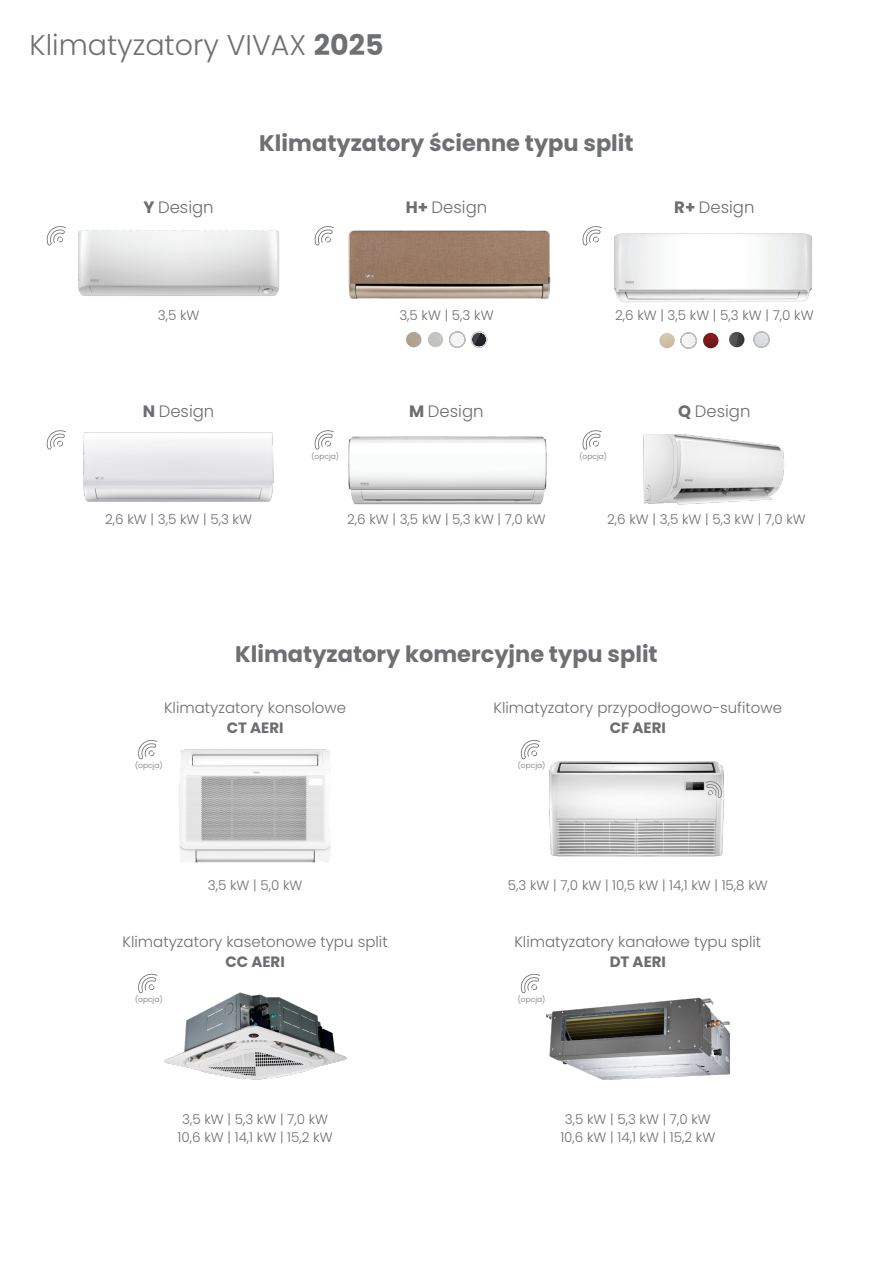
<style>
.page{position:relative;width:893px;height:1263px;background:#fff}
.page>*{position:absolute;margin:0;border:0;box-sizing:border-box;transform-origin:0 0}
.t1{font:300 28.5px "Poppins";color:#6f7073}
.t2{font:700 22.5px "Poppins";color:#6f7073}
.t3{font:300 16.5px "Poppins";color:#6c6d70}
.t4{font:300 15px/20.2px "Poppins";color:#6c6d70;text-align:center}
.t5{font:700 15px "Poppins";color:#6c6d70}
.t6{font:300 13.5px/17.5px "Poppins";color:#6f7073;text-align:center}
.t7{font:300 7.5px "Poppins";color:#6f7073}
.s1{font-weight:700}
</style>
<div class="page">
<svg style="left:46px;top:226px;width:18px;height:19px"></svg>
<img style="left:348px;top:230px;width:203px;height:69px">
<img style="left:406px;top:332px;width:15px;height:15px;border-radius:8px">
<svg style="left:449px;top:331px;width:16px;height:17px"></svg>
<svg style="left:471px;top:331px;width:16px;height:17px"></svg>
<img style="left:64px;top:226px;width:216px;height:70px">
<img style="left:614px;top:233px;width:198px;height:69px">
<img style="left:659px;top:333px;width:16px;height:15px;border-radius:8px">
<svg style="left:680px;top:332px;width:17px;height:17px"></svg>
<img style="left:703px;top:333px;width:15px;height:15px;border-radius:8px">
<svg style="left:753px;top:331px;width:17px;height:17px"></svg>
<img style="left:729px;top:332px;width:15px;height:15px;border-radius:8px">
<svg style="left:582px;top:226px;width:20px;height:19px"></svg>
<svg style="left:314px;top:226px;width:20px;height:19px"></svg>
<svg style="left:46px;top:430px;width:20px;height:20px"></svg>
<svg style="left:582px;top:430px;width:20px;height:20px"></svg>
<svg style="left:314px;top:430px;width:20px;height:20px"></svg>
<img style="left:643px;top:435px;width:141px;height:70px">
<img style="left:348px;top:436px;width:199px;height:69px">
<img style="left:83px;top:432px;width:191px;height:70px">
<svg style="left:138px;top:740px;width:19px;height:19px"></svg>
<svg style="left:520px;top:740px;width:20px;height:19px"></svg>
<svg style="left:138px;top:973px;width:19px;height:20px"></svg>
<svg style="left:520px;top:973px;width:20px;height:20px"></svg>
<img style="left:546px;top:997px;width:183px;height:83px">
<img style="left:549px;top:761px;width:175px;height:96px">
<svg style="left:705px;top:780px;width:18px;height:18px"></svg>
<img style="left:164px;top:992px;width:183px;height:88px">
<img style="left:179px;top:749px;width:152px;height:114px">
<p class="t1" style="left:30px;top:29px;width:355px">Klimatyzatory VIVAX <span class="s1">2025</span></p>
<p class="t2" style="left:259px;top:130px;width:376px">Klimatyzatory ścienne typu split</p>
<p class="t3" style="left:143px;top:198px;width:72px"><span class="s1">Y</span> Design</p>
<p class="t3" style="left:406px;top:198px;width:83px"><span class="s1">H+</span> Design</p>
<p class="t3" style="left:674px;top:198px;width:82px"><span class="s1">R+</span> Design</p>
<p class="t6" style="left:158px;top:307px;width:43px">3,5 kW</p>
<p class="t6" style="left:399px;top:307px;width:96px">3,5 kW | 5,3 kW</p>
<p class="t6" style="left:615px;top:307px;width:200px">2,6 kW | 3,5 kW | 5,3 kW | 7,0 kW</p>
<p class="t3" style="left:143px;top:402px;width:73px"><span class="s1">N</span> Design</p>
<p class="t3" style="left:409px;top:402px;width:76px"><span class="s1">M</span> Design</p>
<p class="t3" style="left:678px;top:402px;width:74px"><span class="s1">Q</span> Design</p>
<p class="t7" style="left:311px;top:452px;width:29px">(opcja)</p>
<p class="t7" style="left:579px;top:452px;width:29px">(opcja)</p>
<p class="t6" style="left:105px;top:511px;width:148px">2,6 kW | 3,5 kW | 5,3 kW</p>
<p class="t6" style="left:607px;top:511px;width:200px">2,6 kW | 3,5 kW | 5,3 kW | 7,0 kW</p>
<p class="t6" style="left:347px;top:511px;width:200px">2,6 kW | 3,5 kW | 5,3 kW | 7,0 kW</p>
<p class="t2" style="left:235px;top:640px;width:424px">Klimatyzatory komercyjne typu split</p>
<p class="t4" style="left:164px;top:698px;width:184px">Klimatyzatory konsolowe</p>
<p class="t5" style="left:227px;top:719px;width:58px">CT AERI</p>
<p class="t4" style="left:493px;top:698px;width:290px">Klimatyzatory przypodłogowo-sufitowe<br><span class="s1">CF AERI</span></p>
<p class="t7" style="left:135px;top:761px;width:29px">(opcja)</p>
<p class="t7" style="left:518px;top:761px;width:29px">(opcja)</p>
<p class="t6" style="left:208px;top:877px;width:96px">3,5 kW | 5,0 kW</p>
<p class="t6" style="left:508px;top:877px;width:261px">5,3 kW | 7,0 kW | 10,5 kW | 14,1 kW | 15,8 kW</p>
<p class="t4" style="left:123px;top:932px;width:267px">Klimatyzatory kasetonowe typu split</p>
<p class="t5" style="left:225px;top:953px;width:61px">CC AERI</p>
<p class="t4" style="left:514px;top:932px;width:248px">Klimatyzatory kanałowe typu split<br><span class="s1">DT AERI</span></p>
<p class="t7" style="left:135px;top:995px;width:29px">(opcja)</p>
<p class="t7" style="left:518px;top:995px;width:29px">(opcja)</p>
<p class="t6" style="left:178px;top:1111px;width:156px">3,5 kW | 5,3 kW | 7,0 kW<br>10,6 kW | 14,1 kW | 15,2 kW</p>
<p class="t6" style="left:560px;top:1111px;width:156px">3,5 kW | 5,3 kW | 7,0 kW<br>10,6 kW | 14,1 kW | 15,2 kW</p>
</div>
